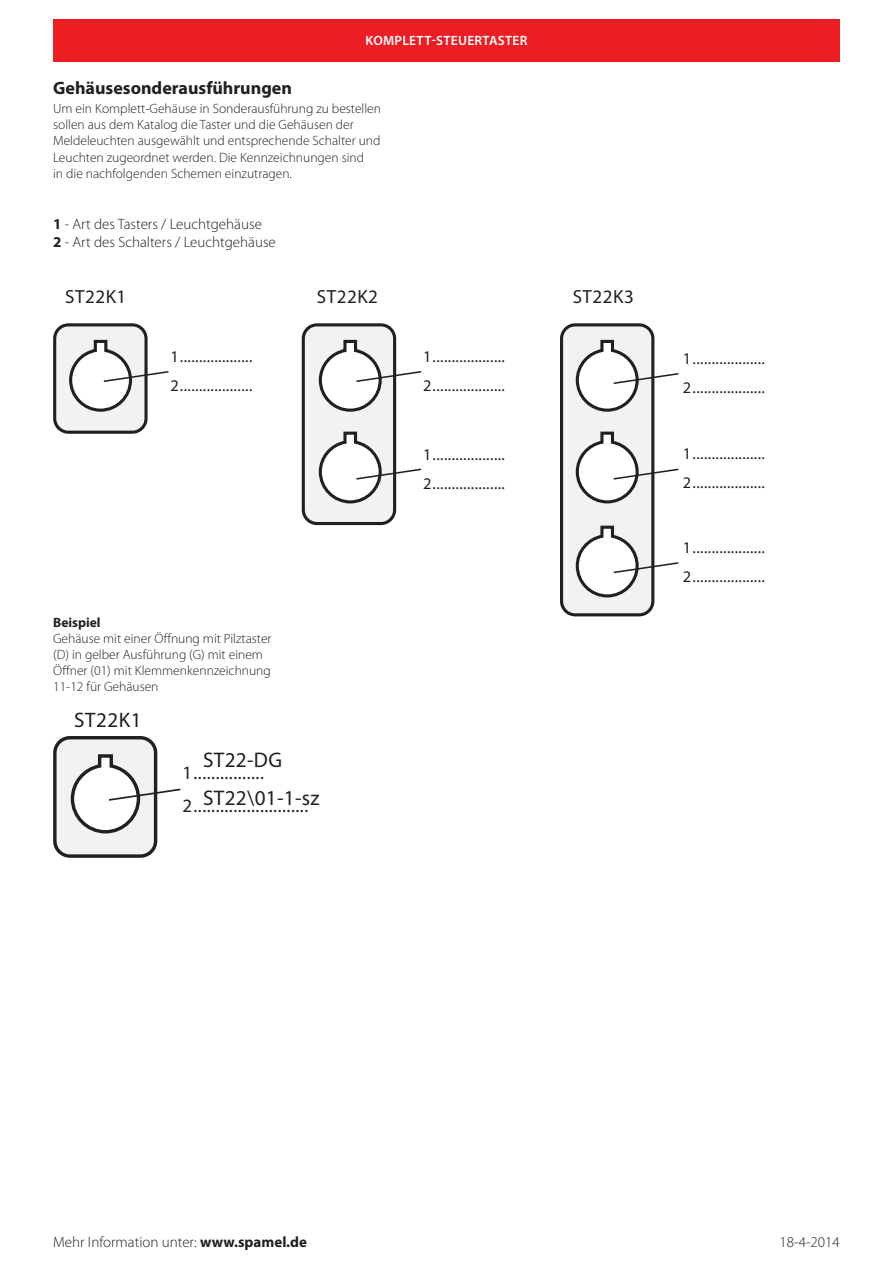
<style>
.page{position:relative;width:893px;height:1263px;background:#fff}
.page>*{position:absolute;margin:0;border:0;box-sizing:border-box;transform-origin:0 0}
.Cecha_grafika_2{font:21.15px/37.8px "Myriad Pro";letter-spacing:.015em;color:#231f20}
.Cecha_grafika_2-2{font:21px "Myriad Pro";letter-spacing:.03em;color:#231f20}
.Cecha_grafika{font:19.05px "Myriad Pro";letter-spacing:.03em;color:#231f20}
.Cecha_grafika_2-3{font:18.9px/33.5px "Myriad Pro";color:#231f20}
.Naglowek_opisu{font:700 18px "Myriad Pro";color:#231f20}
.Cecha_grafika-2{font:16.35px/28.8px "Myriad Pro";color:#231f20}
.text_normal_do_lewej{font:300 15px "Myriad Pro";color:#231f20}
.Opis_blokowy{font:300 13.5px/16.2px "Myriad Pro";color:#231f20}
.t1{font:600 13.5px "Myriad Pro";letter-spacing:.02em;color:#fff}
.Opis_blokowy-2{font:700 13.5px "Myriad Pro";color:#231f20}
.s1{font-weight:700}
</style>
<div class="page">
<div style="left:53px;top:19px;width:787px;height:43px;background:#ed1d24"></div>
<div style="left:55px;top:738px;width:101px;height:118px;background:#f1f2f3;border-radius:15px"></div>
<div style="left:53px;top:736px;width:104px;height:122px;border:3px solid #231f20;border-radius:15px"></div>
<svg style="left:70px;top:752px;width:111px;height:83px"></svg>
<div style="left:303px;top:325px;width:92px;height:198px;background:#f1f2f3;border-radius:14px"></div>
<div style="left:302px;top:323px;width:94px;height:202px;border:3px solid #231f20;border-radius:14px"></div>
<div style="left:561px;top:325px;width:92px;height:290px;background:#f1f2f3;border-radius:14px"></div>
<div style="left:560px;top:323px;width:94px;height:293px;border:3px solid #231f20;border-radius:14px"></div>
<svg style="left:318px;top:338px;width:104px;height:167px"></svg>
<svg style="left:575px;top:338px;width:104px;height:261px"></svg>
<div style="left:55px;top:325px;width:91px;height:107px;background:#f1f2f3;border-radius:14px"></div>
<div style="left:53px;top:323px;width:95px;height:111px;border:3px solid #231f20;border-radius:14px"></div>
<svg style="left:69px;top:338px;width:100px;height:75px"></svg>
<p class="t1" style="left:366px;top:32px;width:163px">KOMPLETT-STEUERTASTER</p>
<p class="Naglowek_opisu" style="left:53px;top:76px;width:240px">Gehäusesonderausführungen</p>
<p class="Opis_blokowy" style="left:53px;top:101px;width:329px">Um ein Komplett-Gehäuse in Sonderausführung zu bestellen sollen aus dem Katalog die Taster und die Gehäusen der Meldeleuchten ausgewählt und entsprechende Schalter und Leuchten zugeordnet werden. Die Kennzeichnungen sind<br>in die nachfolgenden Schemen einzutragen.</p>
<p class="text_normal_do_lewej" style="left:53px;top:216px;width:210px"><span class="s1">1</span> - Art des Tasters / Leuchtgehäuse</p>
<p class="text_normal_do_lewej" style="left:53px;top:234px;width:224px"><span class="s1">2</span> - Art des Schalters / Leuchtgehäuse</p>
<p class="Cecha_grafika" style="left:65px;top:284px;width:63px">ST22K1</p>
<p class="Cecha_grafika" style="left:317px;top:284px;width:63px">ST22K2</p>
<p class="Cecha_grafika" style="left:573px;top:284px;width:63px">ST22K3</p>
<p class="Cecha_grafika-2" style="left:170px;top:342px;width:83px">1...................<br>2...................</p>
<p class="Opis_blokowy-2" style="left:53px;top:613px;width:49px">Beispiel</p>
<p class="Opis_blokowy" style="left:53px;top:630px;width:220px">Gehäuse mit einer Öffnung mit Pilztaster (D) in gelber Ausführung (G) mit einem Öffner (01) mit Klemmenkennzeichnung 11-12 für Gehäusen</p>
<p class="Cecha_grafika_2-2" style="left:74px;top:707px;width:69px">ST22K1</p>
<p class="Cecha_grafika_2" style="left:203px;top:741px;width:118px">ST22-DG<br>ST22\01-1-sz</p>
<p class="Cecha_grafika_2-3" style="left:183px;top:755px;width:127px">1................<br>2..........................</p>
<p class="Cecha_grafika-2" style="left:423px;top:342px;width:83px">1...................<br>2...................</p>
<p class="Cecha_grafika-2" style="left:423px;top:440px;width:83px">1...................<br>2...................</p>
<p class="Cecha_grafika-2" style="left:683px;top:344px;width:83px">1...................<br>2...................</p>
<p class="Cecha_grafika-2" style="left:683px;top:439px;width:83px">1...................<br>2...................</p>
<p class="Cecha_grafika-2" style="left:683px;top:533px;width:83px">1...................<br>2...................</p>
<p class="text_normal_do_lewej" style="left:53px;top:1234px;width:255px">Mehr Information unter: <span class="s1">www.spamel.de</span></p>
<p class="text_normal_do_lewej" style="left:780px;top:1234px;width:62px">18-4-2014</p>
</div>
